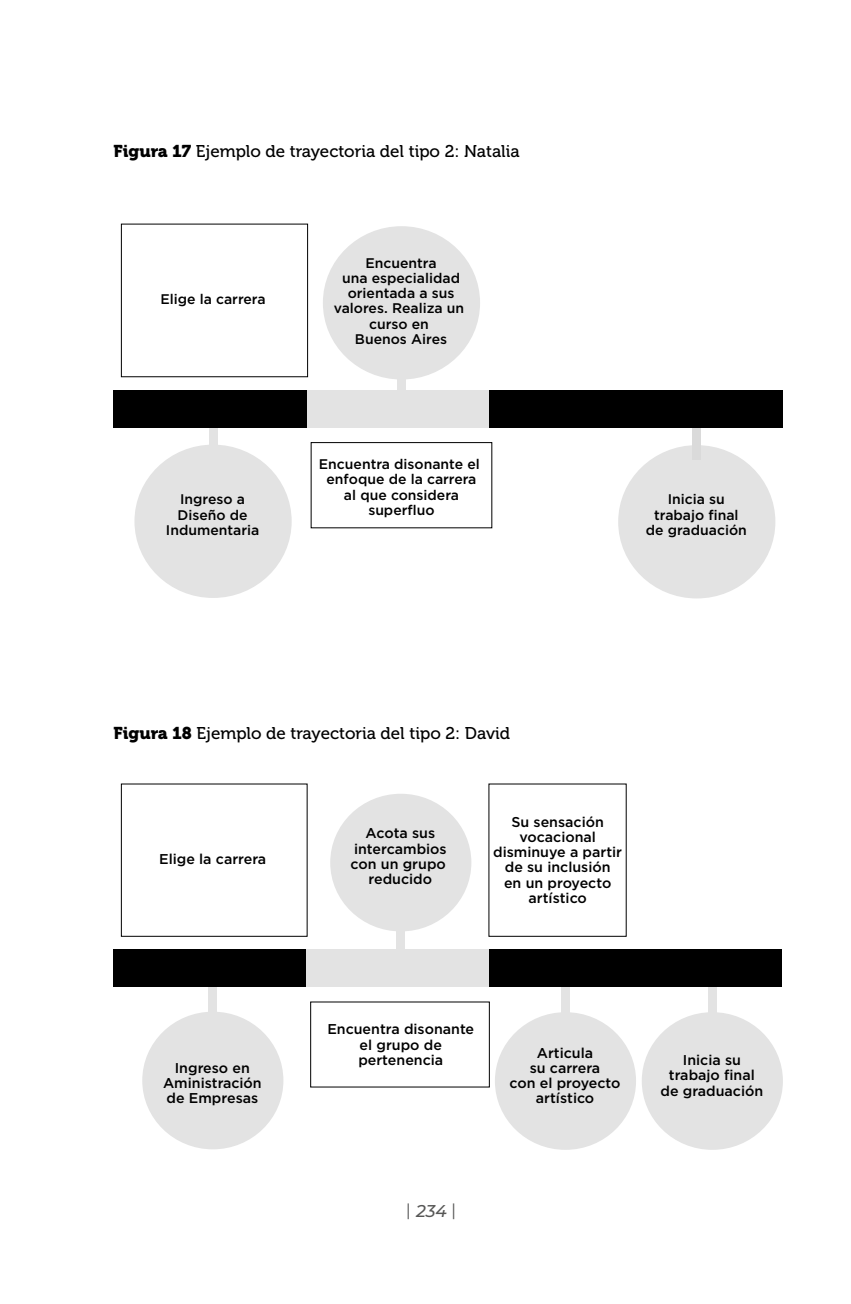
<style>
.page{position:relative;width:851px;height:1304px;background:#fff}
.page>*{position:absolute;margin:0;border:0;box-sizing:border-box;transform-origin:0 0}
.t1{font:17px "Museo 500";color:#000}
.t2{font:italic 500 17px "Montserrat";color:#575756}
.t3{font:500 14.2px/15.2px "Gotham";color:#000;text-align:center}
.t4{font:500 14px/15.2px "Gotham";color:#000;text-align:center}
.s1{font-family:"Museo 900"}
.s2{font-family:"Gotham";font-weight:400;font-style:normal}
</style>
<div class="page">
<svg style="left:121px;top:224px;width:371px;height:305px"></svg>
<div style="left:134px;top:445px;width:157px;height:153px;background:#e3e3e3;border-radius:50%"></div>
<div style="left:208px;top:427px;width:9px;height:32px;background:#e3e3e3"></div>
<div style="left:618px;top:445px;width:157px;height:153px;background:#e3e3e3;border-radius:50%"></div>
<div style="left:692px;top:427px;width:9px;height:33px;background:#dadada"></div>
<div style="left:113px;top:390px;width:194px;height:37px;background:#000"></div>
<div style="left:307px;top:390px;width:188px;height:37px;background:#e3e3e3"></div>
<div style="left:489px;top:390px;width:293px;height:37px;background:#000"></div>
<svg style="left:120px;top:784px;width:370px;height:304px"></svg>
<div style="left:142px;top:1012px;width:141px;height:137px;background:#e3e3e3;border-radius:50%"></div>
<div style="left:208px;top:987px;width:9px;height:32px;background:#e3e3e3"></div>
<div style="left:641px;top:1012px;width:141px;height:138px;background:#e3e3e3;border-radius:50%"></div>
<div style="left:707px;top:987px;width:9px;height:32px;background:#e3e3e3"></div>
<div style="left:495px;top:1012px;width:141px;height:138px;background:#e3e3e3;border-radius:50%"></div>
<div style="left:561px;top:987px;width:9px;height:32px;background:#e3e3e3"></div>
<div style="left:113px;top:949px;width:194px;height:38px;background:#000"></div>
<div style="left:307px;top:949px;width:187px;height:38px;background:#e3e3e3"></div>
<div style="left:489px;top:949px;width:292px;height:38px;background:#000"></div>
<p class="t1" style="left:113px;top:142px;width:408px"><span class="s1">Figura 17</span> Ejemplo de trayectoria del tipo 2: Natalia</p>
<p class="t4" style="left:160px;top:291px;width:107px">Elige la carrera</p>
<p class="t4" style="left:166px;top:492px;width:95px">Ingreso a<br>Diseño de<br>Indumentaria</p>
<p class="t4" style="left:334px;top:255px;width:132px">Encuentra<br>una especialidad orientada a sus valores. Realiza un curso en<br>Buenos Aires</p>
<p class="t4" style="left:319px;top:456px;width:162px">Encuentra disonante el enfoque de la carrera al que considera superfluo</p>
<p class="t4" style="left:645px;top:492px;width:102px">Inicia su trabajo final de graduación</p>
<p class="t1" style="left:113px;top:723px;width:398px"><span class="s1">Figura 18</span> Ejemplo de trayectoria del tipo 2: David</p>
<p class="t3" style="left:159px;top:851px;width:109px">Elige la carrera</p>
<p class="t3" style="left:350px;top:826px;width:98px">Acota sus intercambios con un grupo reducido</p>
<p class="t3" style="left:493px;top:814px;width:130px">Su sensación vocacional disminuye a partir de su inclusión<br>en un proyecto artístico</p>
<p class="t3" style="left:163px;top:1060px;width:100px">Ingreso en<br>Aministración de Empresas</p>
<p class="t3" style="left:327px;top:1022px;width:148px">Encuentra disonante el grupo de pertenencia</p>
<p class="t3" style="left:509px;top:1045px;width:112px">Articula<br>su carrera<br>con el proyecto artístico</p>
<p class="t2" style="left:406px;top:1199px;width:52px"><span class="s2">|</span> 234 <span class="s2">|</span></p>
<p class="t3" style="left:660px;top:1052px;width:104px">Inicia su trabajo final de graduación</p>
</div>
